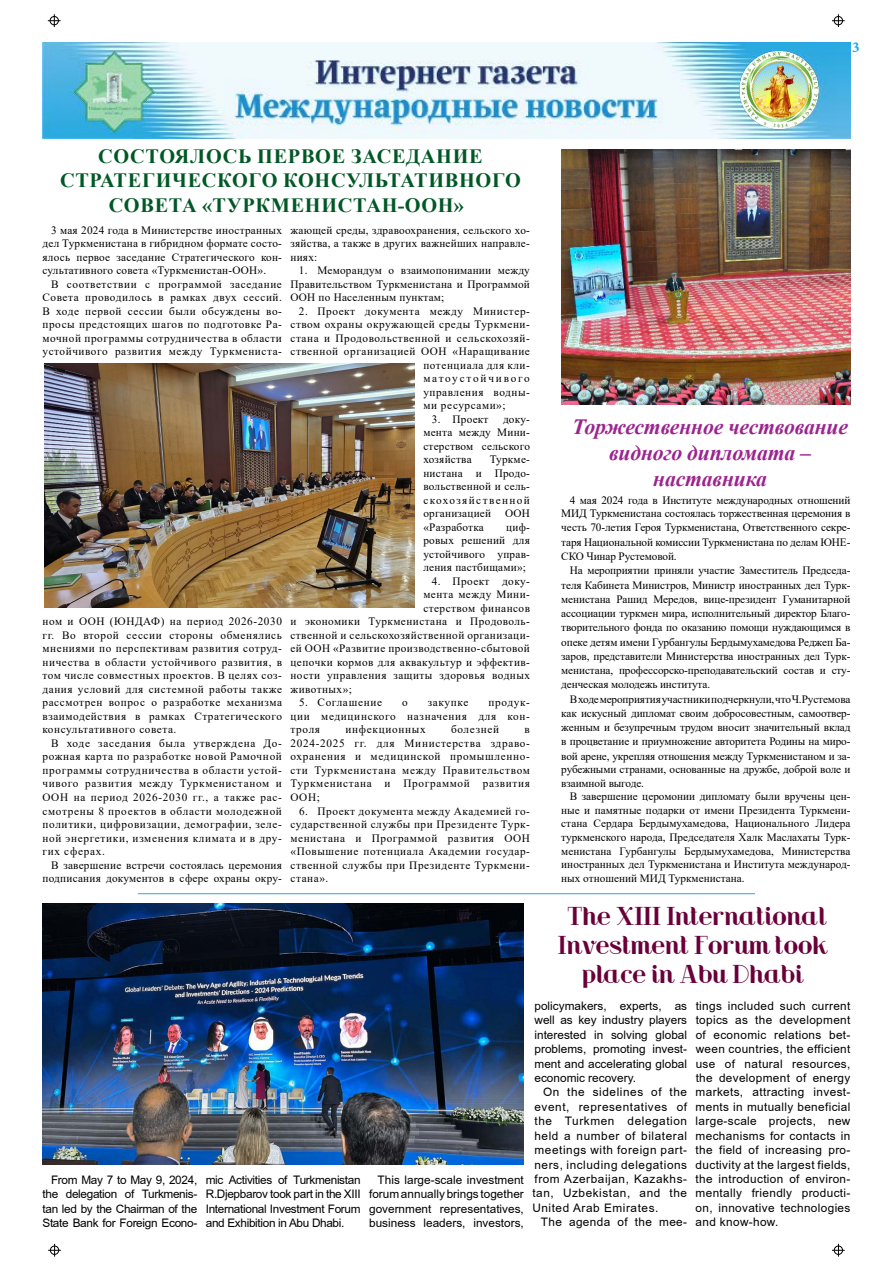
<style>
.page{position:relative;width:893px;height:1270px;background:#fff}
.page>*{position:absolute;margin:0;border:0;box-sizing:border-box;transform-origin:0 0}
.t1{font:24px/28.8px "Riot Squad NF";color:#690039;text-align:center}
.t2{font:italic 700 21.75px/26.1px "Times New Roman";letter-spacing:-.01em;color:#9c248f;text-align:center}
.t3{font:700 20.25px/24.3px "Times New Roman";letter-spacing:.035em;color:#005826;text-align:center}
.t4{font:700 15px "Minion Pro";color:#00aeef}
.t5{font:11.25px/13.5px "Times New Roman";letter-spacing:.04em;color:#000;text-align:justify}
.t6{font:11.25px/14.4px "LAT Arial Normal";color:#000;text-align:justify}
.t7{font:11.25px/13.5px "Times New Roman";letter-spacing:.02em;color:#000;text-align:right}
.t8{font:11.25px "Times New Roman";letter-spacing:.06em;color:#000}
.t9{font:11.25px "LAT Arial Normal";letter-spacing:.03em;color:#000}
.t10{font:11.25px "Times New Roman";letter-spacing:.16em;color:#000}
</style>
<div class="page">
<svg style="left:832px;top:14px;width:13px;height:13px"></svg>
<div style="left:834px;top:16px;width:9px;height:9px;border:1px solid #000;border-radius:50%"></div>
<svg style="left:48px;top:14px;width:13px;height:13px"></svg>
<div style="left:50px;top:16px;width:9px;height:9px;border:1px solid #000;border-radius:50%"></div>
<svg style="left:832px;top:1243px;width:13px;height:13px"></svg>
<div style="left:834px;top:1245px;width:9px;height:9px;border:1px solid #000;border-radius:50%"></div>
<svg style="left:48px;top:1243px;width:13px;height:13px"></svg>
<div style="left:50px;top:1245px;width:9px;height:9px;border:1px solid #000;border-radius:50%"></div>
<img style="left:43px;top:43px;width:807px;height:95px">
<img style="left:721px;top:47px;width:117px;height:83px">
<img style="left:561px;top:149px;width:289px;height:255px">
<img style="left:44px;top:363px;width:371px;height:245px">
<img style="left:43px;top:903px;width:481px;height:261px">
<hr style="left:138px;top:893px;width:617px;height:1px;background:#35a2db">
<h3 class="t4" style="left:852px;top:37px;width:9px">3</h3>
<h3 class="t3" style="left:60px;top:143px;width:462px">СОСТОЯЛОСЬ ПЕРВОЕ ЗАСЕДАНИЕ<br>СТРАТЕГИЧЕСКОГО КОНСУЛЬТАТИВНОГО<br>СОВЕТА «ТУРКМЕНИСТАН-ООН»</h3>
<p class="t5" style="left:43px;top:223px;width:241px;text-indent:9px">3 мая 2024 года в Министерстве иностранных дел Туркменистана в гибридном формате состо&shy;ялось первое заседание Стратегического кон&shy;сультативного совета «Туркменистан-ООН».</p>
<p class="t5" style="left:43px;top:277px;width:241px;text-indent:9px">В соответствии с программой заседание Совета проводилось в рамках двух сессий.<br>В ходе первой сессии были обсуждены во&shy;просы предстоящих шагов по подготовке Ра&shy;мочной программы сотрудничества в области устойчивого развития между Туркмениста-</p>
<p class="t5" style="left:290px;top:223px;width:241px">жающей среды, здравоохранения, сельского хо&shy;зяйства, а также в других важнейших направле&shy;ниях:</p>
<p class="t5" style="left:290px;top:263px;width:241px;text-indent:9px">1. Меморандум о взаимопонимании между Правительством Туркменистана и Программой ООН по Населенным пунктам;</p>
<p class="t5" style="left:299px;top:304px;width:232px">2. Проект документа между Министер-</p>
<p class="t5" style="left:290px;top:317px;width:241px">ством охраны окружающей среды Туркмени-</p>
<p class="t5" style="left:290px;top:331px;width:241px">стана и Продовольственной и сельскохозяй-</p>
<p class="t5" style="left:290px;top:344px;width:241px">ственной организацией ООН «Наращивание</p>
<p class="t5" style="left:423px;top:358px;width:108px">потенциала для кли-</p>
<p class="t10" style="left:423px;top:370px;width:108px">матоустойчивого</p>
<p class="t5" style="left:423px;top:385px;width:108px">управления водны-</p>
<p class="t5" style="left:423px;top:398px;width:84px">ми ресурсами»;</p>
<p class="t5" style="left:432px;top:412px;width:58px">3. Проект</p>
<p class="t5" style="left:423px;top:412px;width:108px;text-indent:80px">доку&shy;мента между Мини&shy;стерством сельского хозяйства</p>
<p class="t5" style="left:423px;top:452px;width:108px;text-indent:66px">Туркме&shy;нистана и Продо&shy;вольственной и сель&shy;скохозяйственной организацией ООН «Разработка</p>
<p class="t5" style="left:423px;top:520px;width:108px;text-indent:83px">циф&shy;ровых решений для устойчивого управ&shy;ления пастбищами»;</p>
<p class="t5" style="left:432px;top:574px;width:100px">4. Проект доку-</p>
<p class="t5" style="left:423px;top:587px;width:108px">мента между Мини-</p>
<p class="t5" style="left:423px;top:601px;width:108px">стерством финансов</p>
<p class="t5" style="left:290px;top:614px;width:241px">и экономики Туркменистана и Продоволь-</p>
<p class="t5" style="left:290px;top:628px;width:241px">ственной и сельскохозяйственной организаци-</p>
<p class="t5" style="left:290px;top:641px;width:241px">ей ООН «Развитие производственно-сбытовой</p>
<p class="t5" style="left:290px;top:655px;width:241px">цепочки кормов для аквакультур и эффектив-</p>
<p class="t5" style="left:290px;top:668px;width:241px">ности управления защиты здоровья водных</p>
<p class="t5" style="left:290px;top:682px;width:63px">животных»;</p>
<p class="t8" style="left:299px;top:694px;width:85px">5. Соглашение</p>
<p class="t5" style="left:402px;top:695px;width:7px">о</p>
<p class="t8" style="left:428px;top:694px;width:42px">закупке</p>
<p class="t5" style="left:43px;top:614px;width:241px">ном и ООН (ЮНДАФ) на период 2026-2030 гг. Во второй сессии стороны обменялись мнениями по перспективам развития сотруд&shy;ничества в области устойчивого развития, в том числе совместных проектов. В целях соз&shy;дания условий для системной работы также рассмотрен вопрос о разработке механизма взаимодействия в рамках Стратегического консультативного совета.</p>
<p class="t5" style="left:43px;top:736px;width:241px;text-indent:9px">В ходе заседания была утверждена До&shy;рожная карта по разработке новой Рамочной программы сотрудничества в области устой&shy;чивого развития между Туркменистаном и ООН на период 2026-2030 гг., а также рас&shy;смотрены 8 проектов в области молодежной политики, цифровизации, демографии, зеле&shy;ной энергетики, изменения климата и в дру&shy;гих сферах.</p>
<p class="t7" style="left:43px;top:857px;width:241px">В завершение встречи состоялась церемония подписания документов в сфере охраны окру-</p>
<p class="t5" style="left:290px;top:695px;width:241px;text-indent:198px">продук&shy;ции медицинского назначения для кон&shy;троля</p>
<p class="t8" style="left:346px;top:721px;width:82px">инфекционных</p>
<p class="t8" style="left:451px;top:721px;width:50px">болезней</p>
<p class="t5" style="left:290px;top:722px;width:241px;text-indent:234px">в 2024-2025 гг. для Министерства здраво&shy;охранения и медицинской промышленно&shy;сти Туркменистана между Правительством Туркменистана и Программой развития ООН;</p>
<p class="t5" style="left:290px;top:803px;width:241px;text-indent:9px">6. Проект документа между Академией го&shy;сударственной службы при Президенте Турк&shy;менистана и Программой развития ООН «Повышение потенциала Академии государ&shy;ственной службы при Президенте Туркмени&shy;стана».</p>
<h2 class="t2" style="left:572px;top:413px;width:278px">Торжественное чествование видного дипломата – наставника</h2>
<p class="t5" style="left:561px;top:492px;width:291px;line-height:14.1px;text-indent:9px">4 мая 2024 года в Институте международных отношений МИД Туркменистана состоялась торжественная церемония в честь 70-летия Героя Туркменистана, Ответственного секре&shy;таря Национальной комиссии Туркменистана по делам ЮНЕ-СКО Чинар Рустемовой.</p>
<p class="t5" style="left:561px;top:563px;width:291px;line-height:14.2px;text-indent:9px">На мероприятии приняли участие Заместитель Председа&shy;теля Кабинета Министров, Министр иностранных дел Турк&shy;менистана Рашид Мередов, вице-президент Гуманитарной ассоциации туркмен мира, исполнительный директор Благо&shy;творительного фонда по оказанию помощи нуждающимся в опеке детям имени Гурбангулы Бердымухамедова Реджеп Ба&shy;заров, представители Министерства иностранных дел Турк&shy;менистана, профессорско-преподавательский состав и сту&shy;денческая молодежь института.</p>
<p class="t5" style="left:561px;top:691px;width:291px;line-height:14px;text-indent:9px">В ходе мероприятия участники подчеркнули, что Ч.Рустемова как искусный дипломат своим добросовестным, самоотвер&shy;женным и безупречным трудом вносит значительный вклад в процветание и приумножение авторитета Родины на миро&shy;вой арене, укрепляя отношения между Туркменистаном и за&shy;рубежными странами, основанные на дружбе, доброй воле и взаимной выгоде.</p>
<p class="t5" style="left:561px;top:789px;width:291px;text-indent:9px">В завершение церомонии дипломату были вручены цен&shy;ные и памятные подарки от имени Президента Туркмени&shy;стана Сердара Бердымухамедова, Национального Лидера туркменского народа, Председателя Халк Маслахаты Турк&shy;менистана Гурбангулы Бердымухамедова, Министерства иностранных дел Туркменистана и Института международ&shy;ных отношений МИД Туркменистана.</p>
<h1 class="t1" style="left:558px;top:901px;width:271px">The XIII International<br>Investment Forum took place in Abu Dhabi</h1>
<p class="t6" style="left:43px;top:1172px;width:156px;text-indent:9px">From May 7 to May 9, 2024, the delegation of Turkmenis&shy;tan led by the Chairman of the State Bank for Foreign Econo-</p>
<p class="t6" style="left:206px;top:1172px;width:156px">mic Activities of Turkmenistan R.Djepbarov took part in the XIII International Investment Forum and Exhibition in Abu Dhabi.</p>
<p class="t6" style="left:369px;top:1172px;width:156px;text-indent:9px">This large-scale investment forum annually brings together government representatives, business leaders, investors,</p>
<p class="t6" style="left:534px;top:998px;width:154px">policymakers, experts, as well as key industry players interested in solving global problems, promoting invest&shy;ment and accelerating global economic recovery.</p>
<p class="t6" style="left:532px;top:1085px;width:156px;text-indent:11px">On the sidelines of the event, representatives of the Turkmen delegation held a number of bilateral meetings with foreign part&shy;ners, including delegations from Azerbaijan, Kazakhs&shy;tan, Uzbekistan, and the United Arab Emirates.</p>
<p class="t9" style="left:541px;top:1215px;width:148px">The agenda of the mee-</p>
<p class="t6" style="left:696px;top:998px;width:156px">tings included such current topics as the development of economic relations bet&shy;ween countries, the efficient use of natural resources, the development of energy markets, attracting invest&shy;ments in mutually beneficial large-scale projects, new mechanisms for contacts in the field of increasing pro&shy;ductivity at the largest fields, the introduction of environ&shy;mentally friendly producti&shy;on, innovative technologies and know-how.</p>
</div>
